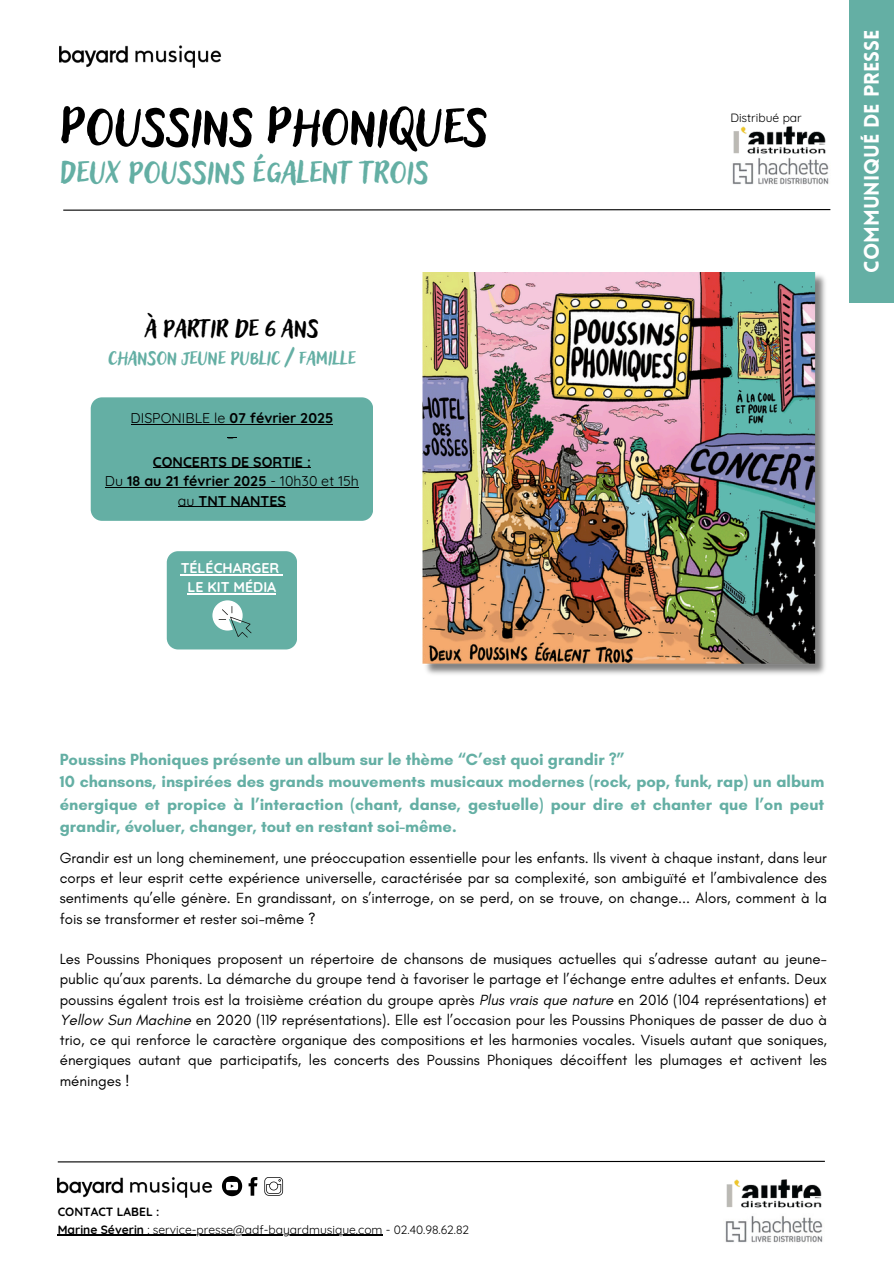
<style>
.page{position:relative;width:894px;height:1264px;background:#fff}
.page>*{position:absolute;margin:0;border:0;box-sizing:border-box;transform-origin:0 0}
.t1{font:69.3px "Adlery Pro Blockletter";letter-spacing:-.005em;color:#000}
.t2{font:41.55px "Adlery Pro Blockletter";color:#64afa4}
.t3{font:33px "Adlery Pro Blockletter";color:#000}
.t4{font:25.5px "Adlery Pro Blockletter";color:#64afa4}
.t5{font:900 20.55px "Lovelo";color:#fff}
.t6{font:700 16.5px/22.5px "Glacial Indifference";color:#64afa4}
.t7{font:15px/20.2px "Glacial Indifference";color:#000;text-align:justify}
.t8{font:700 14.1px "Quicksand";color:#000}
.t9{font:700 14.1px "Quicksand";color:#fff}
.t10{font:12px "Quicksand";color:#000}
.t11{font:700 12px "Quicksand";color:#000}
.s1{font-weight:400}
.s2{font-style:italic}
.s3{font-weight:700}
</style>
<div class="page">
<div style="left:91px;top:397px;width:282px;height:124px;background:#64afa4"></div>
<hr style="left:198px;top:506px;width:88px;height:1px;background:#000">
<svg style="left:57px;top:1160px;width:768px;height:2px"></svg>
<img style="left:422px;top:272px;width:404px;height:403px">
<div style="left:849px;top:0;width:44px;height:303px;background:#64afa4"></div>
<svg style="left:63px;top:209px;width:768px;height:2px;background:#6f6f6f"></svg>
<svg style="left:167px;top:551px;width:130px;height:98px;background:#71b5ab"></svg>
<img style="left:60px;top:45px;width:162px;height:22px">
<img style="left:58px;top:1177px;width:154px;height:20px">
<hr style="left:58px;top:1234px;width:86px;height:1px;background:#000">
<hr style="left:153px;top:1234px;width:229px;height:1px;background:#000">
<img style="left:725px;top:1215px;width:98px;height:28px">
<img style="left:726px;top:1179px;width:96px;height:29px">
<img style="left:732px;top:158px;width:97px;height:27px">
<img style="left:733px;top:127px;width:93px;height:27px">
<svg style="left:222px;top:1176px;width:20px;height:20px"></svg>
<svg style="left:248px;top:1177px;width:9px;height:18px"></svg>
<svg style="left:264px;top:1177px;width:19px;height:18px"></svg>
<p class="t1" style="left:60px;top:79px;width:430px">Poussins Phoniques</p>
<p class="t2" style="left:60px;top:144px;width:370px">Deux poussins égalent trois</p>
<h4 class="t3" style="left:145px;top:305px;width:175px">à partir de 6 ans</h4>
<h4 class="t4" style="left:108px;top:340px;width:249px">chanson jeune public / famille</h4>
<p class="t8" style="left:131px;top:409px;width:204px"><span class="s1">DISPONIBLE le</span> 07 février 2025</p>
<h2 class="t8" style="left:153px;top:452px;width:159px">CONCERTS DE SORTIE :</h2>
<p class="t8" style="left:105px;top:472px;width:255px"><span class="s1">Du</span> 18 au 21 février 2025 <span class="s1">- 10h30 et 15h</span></p>
<p class="t8" style="left:178px;top:491px;width:109px"><span class="s1">au</span> TNT NANTES</p>
<p class="t9" style="left:181px;top:559px;width:100px">TÉLÉCHARGER</p>
<h3 class="t9" style="left:187px;top:578px;width:90px">LE KIT MÉDIA</h3>
<h5 class="t10" style="left:730px;top:110px;width:73px">Distribué par</h5>
<p class="t5" style="left:863px;top:272px;width:244px;rotate:-90deg">COMMUNIQUÉ DE PRESSE</p>
<p class="t6" style="left:60px;top:747px;width:765px">Poussins Phoniques présente un album sur le thème “C’est quoi grandir ?”<br>10 chansons, inspirées des grands mouvements musicaux modernes (rock, pop, funk, rap) un album énergique et propice à l’interaction (chant, danse, gestuelle) pour dire et chanter que l’on peut grandir, évoluer, changer, tout en restant soi-même.</p>
<p class="t7" style="left:60px;top:847px;width:768px">Grandir est un long cheminement, une préoccupation essentielle pour les enfants. Ils vivent à chaque instant, dans leur corps et leur esprit cette expérience universelle, caractérisée par sa complexité, son ambiguïté et l’ambivalence des sentiments qu’elle génère. En grandissant, on s’interroge, on se perd, on se trouve, on change... Alors, comment à la fois se transformer et rester soi-même ?</p>
<p class="t7" style="left:60px;top:948px;width:768px">Les Poussins Phoniques proposent un répertoire de chansons de musiques actuelles qui s’adresse autant au jeune&shy;public qu’aux parents. La démarche du groupe tend à favoriser le partage et l’échange entre adultes et enfants. Deux poussins égalent trois est la troisième création du groupe après <span class="s2">Plus vrais que nature</span> en 2016 (104 représentations) et <span class="s2">Yellow Sun Machine</span> en 2020 (119 représentations). Elle est l’occasion pour les Poussins Phoniques de passer de duo à trio, ce qui renforce le caractère organique des compositions et les harmonies vocales. Visuels autant que soniques, énergiques autant que participatifs, les concerts des Poussins Phoniques décoiffent les plumages et activent les méninges !</p>
<p class="t11" style="left:58px;top:1203px;width:103px">CONTACT LABEL :</p>
<p class="t10" style="left:58px;top:1221px;width:413px"><span class="s3">Marine Séverin</span> : service-presse@adf-bayardmusique.com - 02.40.98.62.82</p>
</div>
